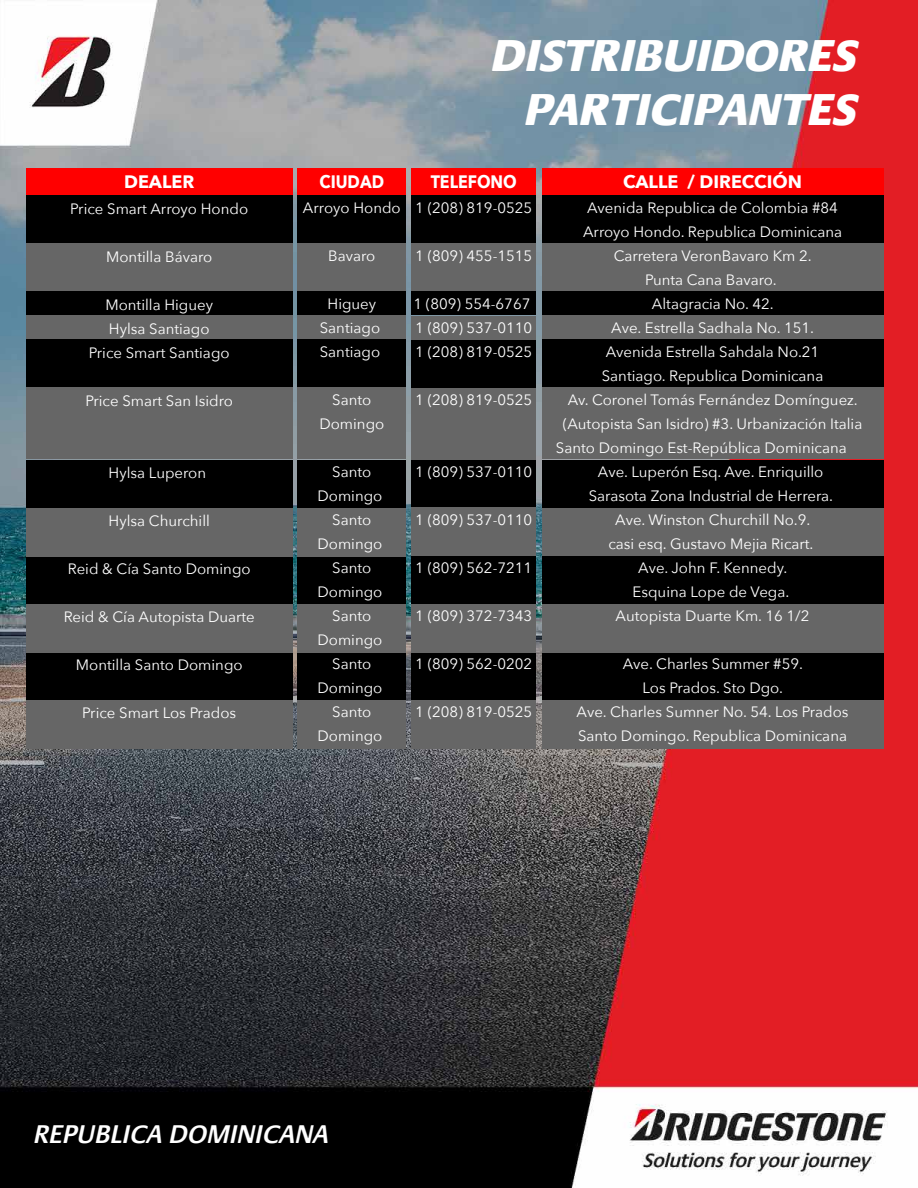
<style>
.page{position:relative;width:918px;height:1188px;background:#fff}
.page>*{position:absolute;margin:0;border:0;box-sizing:border-box;transform-origin:0 0}
.t1{font:italic 800 45px/54px "Praxis Com";color:#fff;text-align:right}
.t2{font:italic 600 25.8px "Praxis Com";color:#fff}
.t3{font:700 18px "Avenir Next";color:#fff}
.t4{font:700 18px "Avenir Next";color:#fff;scale:.89 1}
.t5{font:15px/24px "Avenir Next";color:#fff;text-align:center}
</style>
<div class="page">
<img style="left:0;top:0;width:918px;height:1188px">
<div style="left:298px;top:168px;width:108px;height:27px;background:#f00"></div>
<div style="left:298px;top:195px;width:108px;height:48px;background:#000"></div>
<div style="left:298px;top:243px;width:108px;height:49px;background:#666"></div>
<div style="left:298px;top:291px;width:108px;height:24px;background:#000"></div>
<div style="left:298px;top:315px;width:108px;height:24px;background:#666"></div>
<div style="left:298px;top:339px;width:108px;height:48px;background:#000"></div>
<div style="left:298px;top:387px;width:108px;height:72px;background:#666"></div>
<div style="left:298px;top:460px;width:108px;height:48px;background:#000"></div>
<div style="left:298px;top:556px;width:108px;height:48px;background:#000"></div>
<div style="left:298px;top:508px;width:108px;height:48px;background:#666"></div>
<div style="left:298px;top:604px;width:108px;height:49px;background:#666"></div>
<div style="left:298px;top:653px;width:108px;height:48px;background:#000"></div>
<div style="left:298px;top:701px;width:108px;height:48px;background:#666"></div>
<div style="left:26px;top:195px;width:267px;height:48px;background:#000"></div>
<div style="left:26px;top:243px;width:267px;height:49px;background:#666"></div>
<div style="left:26px;top:291px;width:267px;height:24px;background:#000"></div>
<div style="left:26px;top:315px;width:267px;height:24px;background:#666"></div>
<div style="left:26px;top:339px;width:267px;height:48px;background:#000"></div>
<div style="left:26px;top:387px;width:267px;height:72px;background:#666"></div>
<div style="left:26px;top:460px;width:267px;height:48px;background:#000"></div>
<div style="left:26px;top:556px;width:267px;height:48px;background:#000"></div>
<div style="left:26px;top:508px;width:267px;height:48px;background:#666"></div>
<div style="left:26px;top:604px;width:267px;height:49px;background:#666"></div>
<div style="left:26px;top:653px;width:267px;height:48px;background:#000"></div>
<div style="left:26px;top:701px;width:267px;height:48px;background:#666"></div>
<div style="left:542px;top:195px;width:342px;height:48px;background:#000"></div>
<div style="left:542px;top:243px;width:342px;height:49px;background:#666"></div>
<div style="left:542px;top:291px;width:342px;height:24px;background:#000"></div>
<div style="left:542px;top:315px;width:342px;height:24px;background:#666"></div>
<div style="left:542px;top:339px;width:342px;height:48px;background:#000"></div>
<div style="left:542px;top:387px;width:342px;height:72px;background:#666"></div>
<div style="left:542px;top:460px;width:342px;height:48px;background:#000"></div>
<div style="left:542px;top:508px;width:342px;height:48px;background:#666"></div>
<div style="left:542px;top:604px;width:342px;height:49px;background:#666"></div>
<div style="left:542px;top:653px;width:342px;height:48px;background:#000"></div>
<div style="left:542px;top:701px;width:342px;height:48px;background:#666"></div>
<div style="left:542px;top:556px;width:342px;height:48px;background:#000"></div>
<div style="left:412px;top:168px;width:124px;height:27px;background:#f00"></div>
<div style="left:412px;top:195px;width:124px;height:48px;background:#000"></div>
<div style="left:412px;top:243px;width:124px;height:49px;background:#666"></div>
<div style="left:412px;top:291px;width:124px;height:24px;background:#000"></div>
<div style="left:412px;top:316px;width:124px;height:24px;background:#666"></div>
<div style="left:412px;top:340px;width:124px;height:48px;background:#000"></div>
<div style="left:412px;top:388px;width:124px;height:72px;background:#666"></div>
<div style="left:412px;top:460px;width:124px;height:48px;background:#000"></div>
<div style="left:412px;top:556px;width:124px;height:48px;background:#000"></div>
<div style="left:412px;top:508px;width:124px;height:48px;background:#666"></div>
<div style="left:412px;top:604px;width:124px;height:49px;background:#666"></div>
<div style="left:412px;top:653px;width:124px;height:48px;background:#000"></div>
<div style="left:412px;top:700px;width:124px;height:49px;background:#666"></div>
<div style="left:26px;top:168px;width:267px;height:27px;background:#f00"></div>
<div style="left:542px;top:168px;width:342px;height:27px;background:#f00"></div>
<h1 class="t1" style="left:493px;top:28px;width:367px">DISTRIBUIDORES<br>PARTICIPANTES</h1>
<p class="t3" style="left:124px;top:166px;width:72px">DEALER</p>
<p class="t4" style="left:320px;top:166px;width:74px">CIUDAD</p>
<p class="t4" style="left:431px;top:166px;width:98px">TELEFONO</p>
<p class="t3" style="left:623px;top:166px;width:180px">CALLE / DIRECCIÓN</p>
<p class="t5" style="left:70px;top:196px;width:179px">Price Smart Arroyo Hondo</p>
<p class="t5" style="left:106px;top:244px;width:108px">Montilla Bávaro</p>
<p class="t5" style="left:89px;top:292px;width:142px">Montilla Higuey<br>Hylsa Santiago<br>Price Smart Santiago</p>
<p class="t5" style="left:86px;top:388px;width:149px">Price Smart San Isidro</p>
<p class="t5" style="left:109px;top:460px;width:99px">Hylsa Luperon</p>
<p class="t5" style="left:109px;top:508px;width:103px">Hylsa Churchill</p>
<p class="t5" style="left:68px;top:556px;width:184px">Reid &amp; Cía Santo Domingo</p>
<p class="t5" style="left:64px;top:604px;width:193px">Reid &amp; Cía Autopista Duarte</p>
<p class="t5" style="left:76px;top:652px;width:168px">Montilla Santo Domingo</p>
<p class="t5" style="left:82px;top:700px;width:155px">Price Smart Los Prados</p>
<p class="t5" style="left:303px;top:196px;width:99px">Arroyo Hondo</p>
<p class="t5" style="left:328px;top:244px;width:49px">Bavaro</p>
<p class="t5" style="left:320px;top:292px;width:62px">Higuey<br>Santiago<br>Santiago</p>
<p class="t5" style="left:319px;top:388px;width:66px">Santo<br>Domingo</p>
<p class="t5" style="left:318px;top:460px;width:66px">Santo<br>Domingo<br>Santo<br>Domingo<br>Santo<br>Domingo<br>Santo<br>Domingo<br>Santo<br>Domingo<br>Santo<br>Domingo</p>
<p class="t5" style="left:415px;top:196px;width:118px">1 (208) 819-0525</p>
<p class="t5" style="left:415px;top:244px;width:118px">1 (809) 455-1515</p>
<p class="t5" style="left:413px;top:292px;width:120px;text-align:left">1 (809) 554-6767<br>1 (809) 537-0110<br>1 (208) 819-0525</p>
<p class="t5" style="left:415px;top:388px;width:118px">1 (208) 819-0525</p>
<p class="t5" style="left:415px;top:460px;width:118px">1 (809) 537-0110</p>
<p class="t5" style="left:415px;top:508px;width:118px">1 (809) 537-0110</p>
<p class="t5" style="left:415px;top:556px;width:118px">1 (809) 562-7211</p>
<p class="t5" style="left:415px;top:604px;width:118px">1 (809) 372-7343</p>
<p class="t5" style="left:415px;top:652px;width:118px">1 (809) 562-0202</p>
<p class="t5" style="left:415px;top:700px;width:118px">1 (208) 819-0525</p>
<p class="t5" style="left:587px;top:196px;width:252px">Avenida Republica de Colombia #84</p>
<p class="t5" style="left:583px;top:220px;width:261px">Arroyo Hondo. Republica Dominicana</p>
<p class="t5" style="left:614px;top:244px;width:199px">Carretera VeronBavaro Km 2.</p>
<p class="t5" style="left:645px;top:268px;width:133px">Punta Cana Bavaro.</p>
<p class="t5" style="left:652px;top:292px;width:123px">Altagracia No. 42.</p>
<p class="t5" style="left:611px;top:316px;width:204px">Ave. Estrella Sadhala No. 151.</p>
<p class="t5" style="left:606px;top:340px;width:215px">Avenida Estrella Sahdala No.21</p>
<p class="t5" style="left:602px;top:364px;width:223px">Santiago. Republica Dominicana</p>
<p class="t5" style="left:568px;top:388px;width:291px">Av. Coronel Tomás Fernández Domínguez.</p>
<p class="t5" style="left:563px;top:412px;width:301px">(Autopista San Isidro) #3. Urbanización Italia</p>
<p class="t5" style="left:556px;top:436px;width:292px">Santo Domingo Est-República Dominicana</p>
<p class="t5" style="left:598px;top:460px;width:227px">Ave. Luperón Esq. Ave. Enriquillo</p>
<p class="t5" style="left:589px;top:484px;width:246px">Sarasota Zona Industrial de Herrera.</p>
<p class="t5" style="left:615px;top:508px;width:197px">Ave. Winston Churchill No.9.</p>
<p class="t5" style="left:608px;top:532px;width:206px">casi esq. Gustavo Mejia Ricart.</p>
<p class="t5" style="left:638px;top:556px;width:151px">Ave. John F. Kennedy.</p>
<p class="t5" style="left:633px;top:580px;width:158px">Esquina Lope de Vega.</p>
<p class="t5" style="left:616px;top:604px;width:195px">Autopista Duarte Km. 16 1/2</p>
<p class="t5" style="left:577px;top:652px;width:273px">Ave. Charles Summer #59.<br>Los Prados. Sto Dgo.<br>Ave. Charles Sumner No. 54. Los Prados<br>Santo Domingo. Republica Dominicana</p>
<h2 class="t2" style="left:34px;top:1119px;width:297px">REPUBLICA DOMINICANA</h2>
</div>
